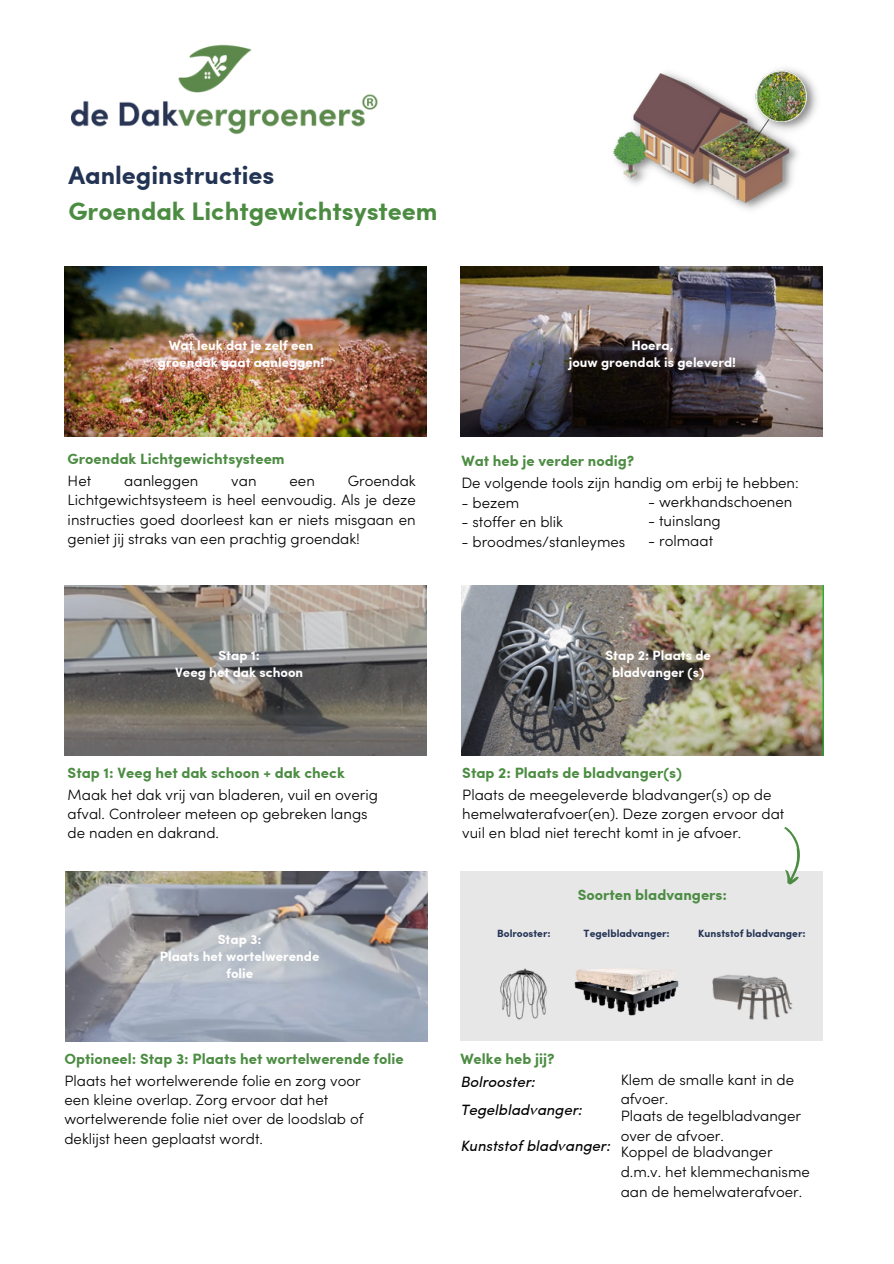
<style>
.page{position:relative;width:894px;height:1264px;background:#fff}
.page>*{position:absolute;margin:0;border:0;box-sizing:border-box;transform-origin:0 0}
.t1{font:700 25.5px/36px "Sofia Pro";color:#4c8c42}
.t2{font:300 15px/19.2px "Sofia Pro";color:#000}
.t3{font:700 15px/22.5px "Sofia Pro";color:#4c8c42}
.t4{font:italic 15px "Sofia Pro";color:#000}
.t5{font:700 13.5px/16.8px "Sofia Pro";color:#fff;text-align:center}
.t6{font:700 10.5px "Sofia Pro";color:#233354}
.s1{color:#233354}
.s2{font-weight:400;font-style:italic;color:#000}
</style>
<div class="page">
<div style="left:460px;top:871px;width:362px;height:170px;background:#e7e7e8"></div>
<svg style="left:784px;top:827px;width:15px;height:57px"></svg>
<img style="left:500px;top:968px;width:48px;height:52px">
<img style="left:574px;top:969px;width:105px;height:47px">
<img style="left:712px;top:974px;width:81px;height:46px">
<img style="left:613px;top:68px;width:204px;height:142px">
<img style="left:72px;top:44px;width:306px;height:91px">
<img style="left:64px;top:266px;width:362px;height:170px">
<img style="left:460px;top:266px;width:362px;height:170px">
<img style="left:64px;top:585px;width:362px;height:170px">
<img style="left:461px;top:585px;width:362px;height:170px">
<img style="left:66px;top:871px;width:362px;height:170px">
<h3 class="t1" style="left:68px;top:156px;width:370px"><span class="s1">Aanleginstructies<br></span>Groendak Lichtgewichtsysteem</h3>
<p class="t5" style="left:158px;top:336px;width:168px">Wat leuk dat je zelf een groendak gaat aanleggen!</p>
<h2 class="t5" style="left:568px;top:336px;width:169px">Hoera,<br>jouw groendak is geleverd!</h2>
<h3 class="t3" style="left:68px;top:447px;width:218px">Groendak Lichtgewichtsysteem</h3>
<h2 class="t3" style="left:461px;top:448px;width:174px">Wat heb je verder nodig?</h2>
<h3 class="t2" style="left:68px;top:473px;width:349px;text-align:justify;text-indent:280px">Groendak Lichtgewichtsysteem is heel eenvoudig. Als je deze instructies goed doorleest kan er niets misgaan en geniet jij straks van een prachtig groendak!</h3>
<h3 class="t2" style="left:461px;top:474px;width:339px">De volgende tools zijn handig om erbij te hebben:</h3>
<h3 class="t2" style="left:68px;top:473px;width:25px">Het</h3>
<h3 class="t2" style="left:124px;top:473px;width:75px">aanleggen</h3>
<h3 class="t2" style="left:231px;top:473px;width:27px">van</h3>
<h3 class="t2" style="left:289px;top:473px;width:27px">een</h3>
<p class="t2" style="left:648px;top:494px;width:146px">- werkhandschoenen</p>
<p class="t2" style="left:648px;top:513px;width:74px">- tuinslang</p>
<p class="t2" style="left:648px;top:532px;width:67px">- rolmaat</p>
<h3 class="t2" style="left:461px;top:495px;width:59px">- bezem</h3>
<h3 class="t2" style="left:461px;top:514px;width:103px">- stoffer en blik</h3>
<h3 class="t2" style="left:461px;top:533px;width:165px">- broodmes/stanleymes</h3>
<h2 class="t5" style="left:175px;top:646px;width:129px">Stap 1:<br>Veeg het dak schoon</h2>
<h3 class="t5" style="left:605px;top:646px;width:107px">Stap 2: Plaats de bladvanger (s)</h3>
<h2 class="t3" style="left:68px;top:760px;width:279px">Stap 1: Veeg het dak schoon + dak check</h2>
<p class="t3" style="left:462px;top:760px;width:221px">Stap 2: Plaats de bladvanger(s)</p>
<h2 class="t2" style="left:68px;top:786px;width:312px">Maak het dak vrij van bladeren, vuil en overig afval. Controleer meteen op gebreken langs de naden en dakrand.</h2>
<h2 class="t2" style="left:462px;top:786px;width:323px">Plaats de meegeleverde bladvanger(s) op de hemelwaterafvoer(en). Deze zorgen ervoor dat vuil en blad niet terecht komt in je afvoer.</h2>
<p class="t5" style="left:160px;top:930px;width:161px">Stap 3:<br>Plaats het wortelwerende folie</p>
<p class="t3" style="left:64px;top:1047px;width:340px">Optioneel: Stap 3: Plaats het wortelwerende folie</p>
<p class="t2" style="left:64px;top:1072px;width:300px">Plaats het wortelwerende folie en zorg voor een kleine overlap. Zorg ervoor dat het wortelwerende folie niet over de loodslab of deklijst heen geplaatst wordt.</p>
<h2 class="t3" style="left:577px;top:882px;width:151px">Soorten bladvangers:</h2>
<h1 class="t6" style="left:497px;top:924px;width:55px">Bolrooster:</h1>
<p class="t6" style="left:583px;top:924px;width:88px">Tegelbladvanger:</p>
<p class="t6" style="left:698px;top:924px;width:109px">Kunststof bladvanger:</p>
<h2 class="t3" style="left:460px;top:1046px;width:96px">Welke heb jij?<br><span class="s2">Bolrooster:</span></h2>
<h2 class="t4" style="left:460px;top:1098px;width:123px">Tegelbladvanger:</h2>
<h2 class="t4" style="left:460px;top:1134px;width:151px">Kunststof bladvanger:</h2>
<h2 class="t2" style="left:620px;top:1071px;width:175px">Klem de smalle kant in de afvoer.</h2>
<h2 class="t2" style="left:620px;top:1107px;width:182px">Plaats de tegelbladvanger over de afvoer.</h2>
<h2 class="t2" style="left:620px;top:1143px;width:191px;line-height:19.6px">Koppel de bladvanger d.m.v. het klemmechanisme aan de hemelwaterafvoer.</h2>
</div>
